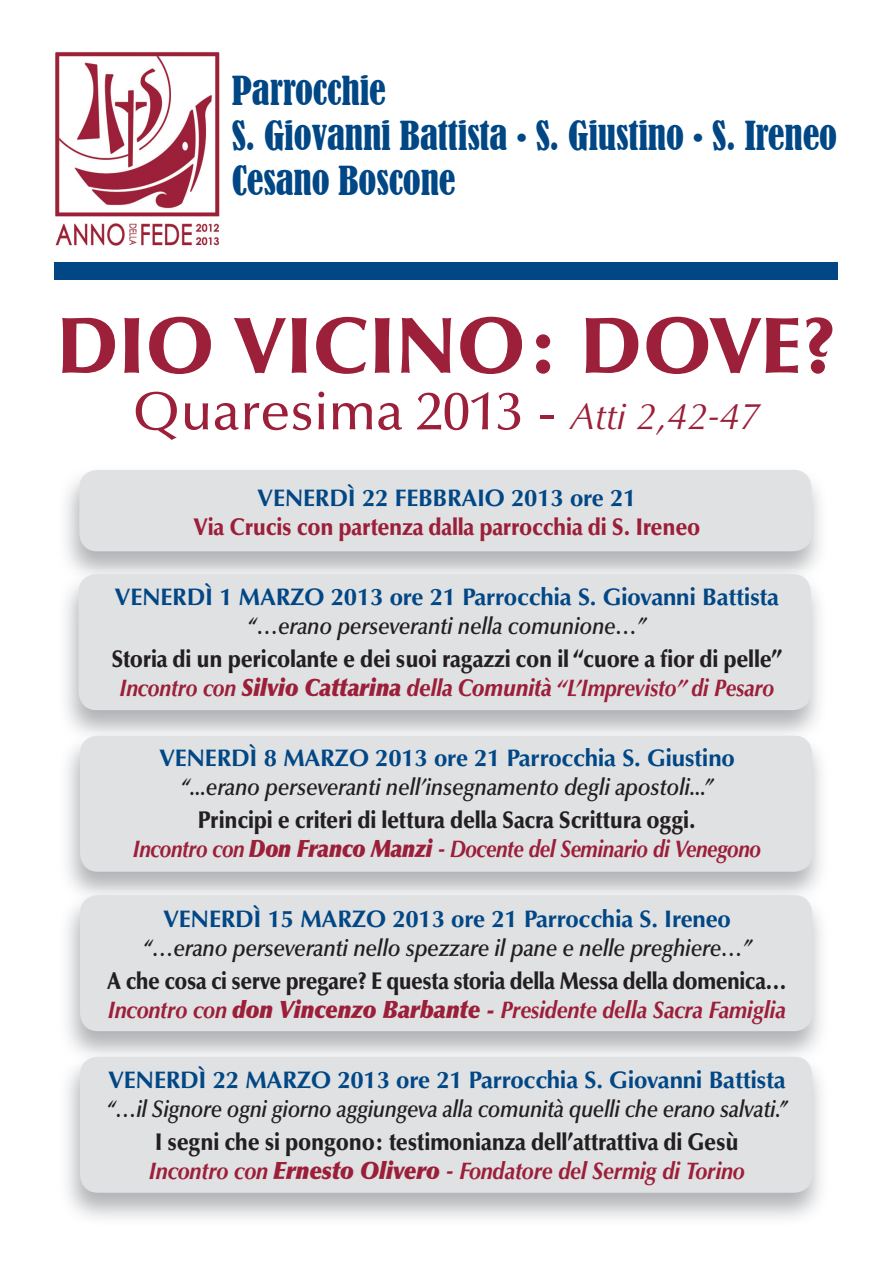
<style>
.page{position:relative;width:893px;height:1263px;background:#fff}
.page>*{position:absolute;margin:0;border:0;box-sizing:border-box;transform-origin:0 0}
.t1{font:900 79.5px "Optima LT Std";letter-spacing:-.005em;color:#9c2039}
.t2{font:500 54px "Optima LT Std";letter-spacing:-.005em;color:#9c2039}
.t3{font:condensed 37.5px/45px "Bernard";letter-spacing:-.005em;color:#014785}
.t4{font:900 24px/28.8px "Optima LT Std";letter-spacing:-.01em;color:#231f20;text-align:center;scale:.9 1}
.t5{font:700 24px "Optima LT Std";letter-spacing:-.01em;color:#014785}
.t6{font:italic 600 24px "Optima LT Std";letter-spacing:-.01em;color:#231f20;scale:.9 1}
.t7{font:900 24px/28.8px "Optima LT Std";letter-spacing:-.01em;color:#231f20;scale:.88 1}
.t8{font:italic 600 24px "Optima LT Std";letter-spacing:-.01em;color:#231f20;scale:.88 1}
.t9{font:900 24px "Optima LT Std";letter-spacing:-.01em;color:#9c1f39;scale:.9 1}
.s1{font-weight:400}
.s2{font-weight:400;font-style:italic;font-size:37.5px}
.s3{font-weight:700;font-style:italic;color:#9c1f39}
.s4{font-family:"Optima LT Std X Black";font-weight:400;font-style:italic;color:#9c1f39}
.s5{font-style:italic;color:#9c1f39}
</style>
<div class="page">
<div style="left:79px;top:470px;width:732px;height:81px;background:#e0e1e3;border-radius:18px"></div>
<div style="left:79px;top:574px;width:732px;height:136px;background:#e0e1e3;border-radius:18px"></div>
<div style="left:73px;top:731px;width:739px;height:13px;background:#eeeeef"></div>
<div style="left:80px;top:736px;width:732px;height:136px;background:#e0e1e3;border-radius:18px"></div>
<div style="left:80px;top:895px;width:732px;height:136px;background:#e0e1e3;border-radius:18px"></div>
<div style="left:74px;top:1052px;width:740px;height:13px;background:#eeeeef"></div>
<div style="left:80px;top:1057px;width:732px;height:136px;background:#e0e1e3;border-radius:18px"></div>
<img style="left:54px;top:52px;width:166px;height:228px">
<div style="left:55px;top:262px;width:783px;height:18px;background:#014785"></div>
<h3 class="t3" style="left:232px;top:68px;width:607px">Parrocchie<br>S. Giovanni Battista • S. Giustino • S. Ireneo<br>Cesano Boscone</h3>
<h1 class="t1" style="left:57px;top:314px;width:780px">DIO VICINO: DOVE?</h1>
<h2 class="t2" style="left:132px;top:389px;width:630px">Quaresima 2013 <span class="s1">-</span> <span class="s2">Atti 2,42-47</span></h2>
<p class="t5" style="left:257px;top:488px;width:381px">VENERDÌ 22 FEBBRAIO 2013 ore 21</p>
<p class="t9" style="left:194px;top:517px;width:564px">Via Crucis con partenza dalla parrocchia di S. Ireneo</p>
<p class="t5" style="left:115px;top:587px;width:666px">VENERDÌ 1 MARZO 2013 ore 21 Parrocchia S. Giovanni Battista</p>
<p class="t6" style="left:247px;top:616px;width:445px">“…erano perseveranti nella comunione…”</p>
<p class="t4" style="left:111px;top:647px;width:747px">Storia di un pericolante e dei suoi ragazzi con il “cuore a fior di pelle”<br><span class="s3">Incontro con</span> <span class="s4">Silvio Cattarina</span> <span class="s5">della Comunità</span> <span class="s3">“L’Imprevisto” di Pesaro</span></p>
<p class="t5" style="left:159px;top:748px;width:577px">VENERDÌ 8 MARZO 2013 ore 21 Parrocchia S. Giustino</p>
<p class="t6" style="left:180px;top:777px;width:594px">“...erano perseveranti nell’insegnamento degli apostoli...”</p>
<p class="t4" style="left:133px;top:808px;width:699px">Principi e criteri di lettura della Sacra Scrittura oggi.<br><span class="s3">Incontro con</span> <span class="s4">Don Franco Manzi</span> <span class="s3">- Docente del Seminario di Venegono</span></p>
<p class="t5" style="left:163px;top:909px;width:569px">VENERDÌ 15 MARZO 2013 ore 21 Parrocchia S. Ireneo</p>
<p class="t6" style="left:143px;top:938px;width:679px">“…erano perseveranti nello spezzare il pane e nelle preghiere…”</p>
<p class="t7" style="left:107px;top:969px;width:774px">A che cosa ci serve pregare? E questa storia della Messa della domenica…<br><span class="s3">Incontro con</span> <span class="s4">don Vincenzo Barbante</span> <span class="s5">-</span> <span class="s3">Presidente della Sacra Famiglia</span></p>
<p class="t5" style="left:108px;top:1070px;width:679px">VENERDÌ 22 MARZO 2013 ore 21 Parrocchia S. Giovanni Battista</p>
<p class="t8" style="left:107px;top:1099px;width:775px">“…il Signore ogni giorno aggiungeva alla comunità quelli che erano salvati.’’</p>
<p class="t4" style="left:149px;top:1130px;width:664px;text-align:left">I segni che si pongono: testimonianza dell’attrattiva di Gesù<br><span class="s3">Incontro con</span> <span class="s4">Ernesto Olivero</span> <span class="s3">- Fondatore del Sermig di Torino</span></p>
</div>
